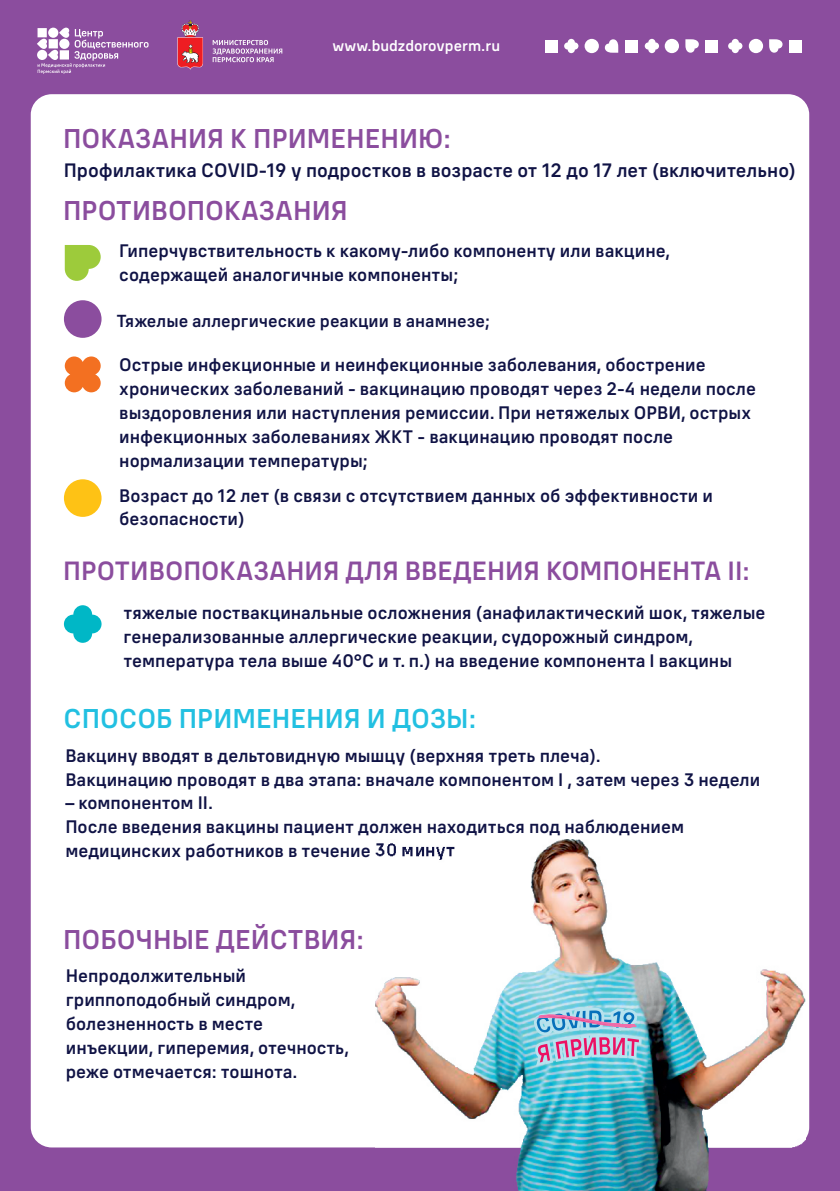
<style>
.page{position:relative;width:840px;height:1191px;background:#fff}
.page>*{position:absolute;margin:0;border:0;box-sizing:border-box;transform-origin:0 0}
.t1{font:500 27px "ALS Wagon";color:#8b4d9e}
.t2{font:500 27px "ALS Wagon";color:#22c0e1}
.t3{font:500 26.2px "ALS Wagon";color:#8b4d9e}
.t4{font:500 19.2px "ALS Wagon";color:#101345}
.t5{font:500 18px/24px "ALS Wagon";color:#101345}
.t6{font:500 17.4px "ALS Wagon";color:#101345}
.t7{font:500 15.2px "ALS Wagon";color:#fff}
</style>
<div class="page">
<div style="left:0;top:0;width:839px;height:1191px;background:#8b4d9e"></div>
<div style="left:31px;top:94px;width:777px;height:1053px;background:#fff;border-radius:21px"></div>
<svg style="left:37px;top:28px;width:111px;height:46px"></svg>
<svg style="left:212px;top:40px;width:70px;height:22px"></svg>
<svg style="left:177px;top:21px;width:26px;height:49px"></svg>
<img style="left:375px;top:843px;width:429px;height:348px">
<img style="left:530px;top:843px;width:114px;height:348px">
<img style="left:528px;top:839px;width:113px;height:223px">
<svg style="left:65px;top:245px;width:36px;height:36px"></svg>
<svg style="left:65px;top:356px;width:36px;height:36px"></svg>
<div style="left:64px;top:479px;width:37px;height:38px;background:#fec215;border-radius:50%"></div>
<svg style="left:64px;top:605px;width:37px;height:38px"></svg>
<div style="left:64px;top:300px;width:37px;height:38px;background:#8b4d9e;border-radius:50%"></div>
<div style="left:748px;top:39px;width:14px;height:14px;background:#fff;border-radius:50%"></div>
<div style="left:788px;top:39px;width:13px;height:13px;background:#fff"></div>
<svg style="left:769px;top:39px;width:13px;height:14px"></svg>
<svg style="left:728px;top:39px;width:14px;height:14px"></svg>
<div style="left:705px;top:39px;width:13px;height:13px;background:#fff"></div>
<div style="left:664px;top:39px;width:14px;height:14px;background:#fff;border-radius:50%"></div>
<svg style="left:644px;top:39px;width:14px;height:14px"></svg>
<svg style="left:685px;top:39px;width:13px;height:14px"></svg>
<div style="left:584px;top:39px;width:14px;height:14px;background:#fff;border-radius:50%"></div>
<svg style="left:604px;top:39px;width:14px;height:14px"></svg>
<div style="left:624px;top:39px;width:13px;height:13px;background:#fff"></div>
<div style="left:544px;top:39px;width:13px;height:13px;background:#fff"></div>
<svg style="left:564px;top:39px;width:14px;height:14px"></svg>
<p class="t7" style="left:332px;top:40px;width:169px">www.budzdorovperm.ru</p>
<h1 class="t1" style="left:63px;top:128px;width:389px">ПОКАЗАНИЯ К ПРИМЕНЕНИЮ:</h1>
<p class="t4" style="left:64px;top:163px;width:733px">Профилактика COVID-19 у подростков в возрасте от 12 до 17 лет (включительно)</p>
<h1 class="t1" style="left:63px;top:201px;width:286px">ПРОТИВОПОКАЗАНИЯ</h1>
<p class="t5" style="left:119px;top:241px;width:552px">Гиперчувствительность к какому-либо компоненту или вакцине, содержащей аналогичные компоненты;</p>
<p class="t6" style="left:116px;top:314px;width:375px">Тяжелые аллергические реакции в анамнезе;</p>
<p class="t5" style="left:119px;top:356px;width:638px">Острые инфекционные и неинфекционные заболевания, обострение хронических заболеваний - вакцинацию проводят через 2-4 недели после выздоровления или наступления ремиссии. При нетяжелых ОРВИ, острых инфекционных заболеваниях ЖКТ - вакцинацию проводят после нормализации температуры;</p>
<p class="t5" style="left:119px;top:486px;width:595px">Возраст до 12 лет (в связи с отсутствием данных об эффективности и безопасности)</p>
<h2 class="t3" style="left:63px;top:561px;width:687px">ПРОТИВОПОКАЗАНИЯ ДЛЯ ВВЕДЕНИЯ КОМПОНЕНТА II:</h2>
<p class="t5" style="left:123px;top:603px;width:643px">тяжелые поствакцинальные осложнения (анафилактический шок, тяжелые генерализованные аллергические реакции, судорожный синдром, температура тела выше 40°С и т. п.) на введение компонента I вакцины</p>
<h1 class="t2" style="left:64px;top:708px;width:414px">СПОСОБ ПРИМЕНЕНИЯ И ДОЗЫ:</h1>
<p class="t5" style="left:65px;top:746px;width:696px">Вакцину вводят в дельтовидную мышцу (верхняя треть плеча).<br>Вакцинацию проводят в два этапа: вначале компонентом I , затем через 3 недели</p>
<p class="t5" style="left:65px;top:794px;width:620px">– компонентом II.<br>После введения вакцины пациент должен находиться под наблюдением медицинских работников в течение 30 минут</p>
<h1 class="t1" style="left:63px;top:929px;width:302px">ПОБОЧНЫЕ ДЕЙСТВИЯ:</h1>
<p class="t5" style="left:66px;top:966px;width:285px">Непродолжительный гриппоподобный синдром, болезненность в месте инъекции, гиперемия, отечность, реже отмечается: тошнота.</p>
</div>
